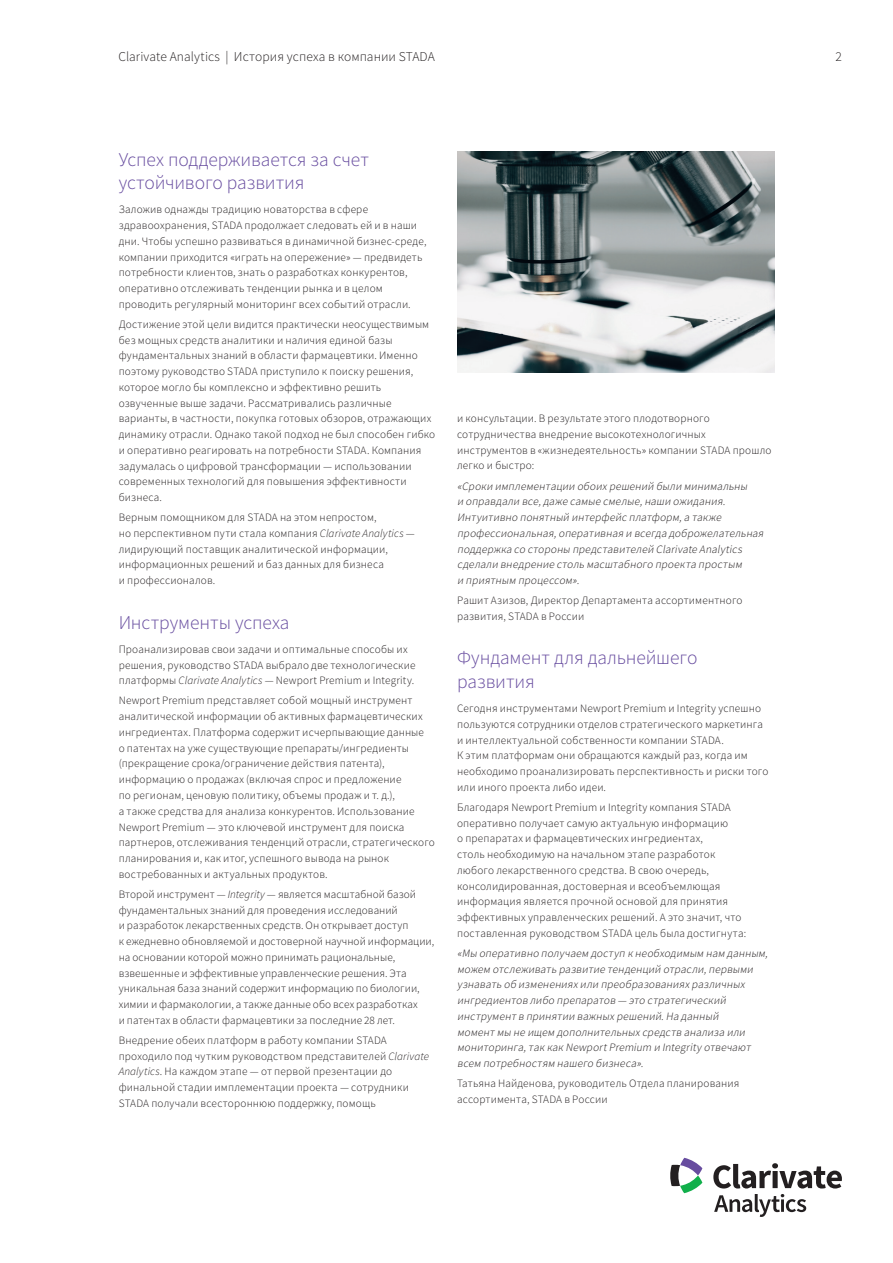
<style>
.page{position:relative;width:893px;height:1263px;background:#fff}
.page>*{position:absolute;margin:0;border:0;box-sizing:border-box;transform-origin:0 0}
.t1{font:300 19.5px/23.4px "Source Sans Pro";letter-spacing:-.005em;color:#674c9f}
.t2{font:300 13.5px "Source Sans Pro";letter-spacing:.005em;color:#231f20}
.t3{font:300 11.25px/15.8px "Source Sans Pro";letter-spacing:.015em;color:#231f20}
.t4{font:italic 300 11.25px/15.8px "Source Sans Pro";color:#231f20}
.s1{font-style:italic}
</style>
<div class="page">
<svg style="left:670px;top:1158px;width:32px;height:35px"></svg>
<svg style="left:713px;top:1163px;width:129px;height:25px"></svg>
<svg style="left:714px;top:1194px;width:92px;height:23px"></svg>
<img style="left:457px;top:151px;width:318px;height:221px">
<p class="t2" style="left:118px;top:48px;width:318px">Clarivate Analytics | История успеха в компании STADA</p>
<p class="t2" style="left:835px;top:48px;width:8px">2</p>
<h1 class="t1" style="left:119px;top:147px;width:252px">Успех поддерживается за счет устойчивого развития</h1>
<p class="t3" style="left:119px;top:202px;width:309px">Заложив однажды традицию новаторства в сфере здравоохранения, STADA продолжает следовать ей и в наши дни. Чтобы успешно развиваться в динамичной бизнес-среде, компании приходится «играть на опережение» — предвидеть потребности клиентов, знать о разработках конкурентов, оперативно отслеживать тенденции рынка и в целом проводить регулярный мониторинг всех событий отрасли.</p>
<p class="t3" style="left:119px;top:316px;width:318px">Достижение этой цели видится практически неосуществимым без мощных средств аналитики и наличия единой базы фундаментальных знаний в области фармацевтики. Именно поэтому руководство STADA приступило к поиску решения, которое могло бы комплексно и эффективно решить озвученные выше задачи. Рассматривались различные варианты, в частности, покупка готовых обзоров, отражающих динамику отрасли. Однако такой подход не был способен гибко и оперативно реагировать на потребности STADA. Компания задумалась о цифровой трансформации — использовании современных технологий для повышения эффективности бизнеса.</p>
<p class="t3" style="left:119px;top:509px;width:298px">Верным помощником для STADA на этом непростом,<br>но перспективном пути стала компания <span class="s1">Clarivate Analytics</span> — лидирующий поставщик аналитической информации, информационных решений и баз данных для бизнеса<br>и профессионалов.</p>
<h1 class="t1" style="left:119px;top:610px;width:172px">Инструменты успеха</h1>
<p class="t3" style="left:119px;top:641px;width:298px">Проанализировав свои задачи и оптимальные способы их решения, руководство STADA выбрало две технологические платформы <span class="s1">Clarivate Analytics</span> — Newport Premium и Integrity.</p>
<p class="t3" style="left:119px;top:693px;width:318px">Newport Premium представляет собой мощный инструмент аналитической информации об активных фармацевтических ингредиентах. Платформа содержит исчерпывающие данные<br>о патентах на уже существующие препараты/ингредиенты (прекращение срока/ограничение действия патента), информацию о продажах (включая спрос и предложение<br>по регионам, ценовую политику, объемы продаж и т. д.),<br>а также средства для анализа конкурентов. Использование Newport Premium — это ключевой инструмент для поиска партнеров, отслеживания тенденций отрасли, стратегического планирования и, как итог, успешного вывода на рынок востребованных и актуальных продуктов.</p>
<p class="t3" style="left:119px;top:886px;width:317px">Второй инструмент — <span class="s1">Integrity</span> — является масштабной базой фундаментальных знаний для проведения исследований<br>и разработок лекарственных средств. Он открывает доступ<br>к ежедневно обновляемой и достоверной научной информации, на основании которой можно принимать рациональные, взвешенные и эффективные управленческие решения. Эта уникальная база знаний содержит информацию по биологии, химии и фармакологии, а также данные обо всех разработках<br>и патентах в области фармацевтики за последние 28 лет.</p>
<p class="t3" style="left:119px;top:1032px;width:312px">Внедрение обеих платформ в работу компании STADA проходило под чутким руководством представителей <span class="s1">Clarivate Analytics</span>. На каждом этапе — от первой презентации до финальной стадии имплементации проекта — сотрудники STADA получали всестороннюю поддержку, помощь</p>
<p class="t3" style="left:457px;top:411px;width:316px">и консультации. В результате этого плодотворного сотрудничества внедрение высокотехнологичных инструментов в «жизнедеятельность» компании STADA прошло легко и быстро:</p>
<p class="t4" style="left:457px;top:478px;width:310px">«Сроки имплементации обоих решений были минимальны<br>и оправдали все,даже самые смелые,наши ожидания.<br>Интуитивно понятный интерфейс платформ,а также профессиональная,оперативная и всегда доброжелательная поддержка со стороны представителей Clarivate Analytics сделали внедрение столь масштабного проекта простым<br>и приятным процессом».</p>
<p class="t3" style="left:457px;top:592px;width:287px">Рашит Азизов, Директор Департамента ассортиментного развития, STADA в России</p>
<h1 class="t1" style="left:457px;top:646px;width:242px">Фундамент для дальнейшего развития</h1>
<p class="t3" style="left:457px;top:700px;width:313px">Сегодня инструментами Newport Premium и Integrity успешно пользуются сотрудники отделов стратегического маркетинга и интеллектуальной собственности компании STADA.<br>К этим платформам они обращаются каждый раз, когда им необходимо проанализировать перспективность и риски того или иного проекта либо идеи.</p>
<p class="t3" style="left:457px;top:799px;width:290px">Благодаря Newport Premium и Integrity компания STADA оперативно получает самую актуальную информацию<br>о препаратах и фармацевтических ингредиентах,<br>столь необходимую на начальном этапе разработок любого лекарственного средства. В свою очередь, консолидированная, достоверная и всеобъемлющая информация является прочной основой для принятия эффективных управленческих решений. А это значит, что поставленная руководством STADA цель была достигнута:</p>
<p class="t4" style="left:457px;top:945px;width:315px">«Мы оперативно получаем доступ к необходимым нам данным, можем отслеживать развитие тенденций отрасли,первыми узнавать об изменениях или преобразованиях различных ингредиентов либо препаратов — это стратегический инструмент в принятии важных решений.На данный<br>момент мы не ищем дополнительных средств анализа или мониторинга,так как NewportPremium и Integrity отвечают всем потребностям нашего бизнеса».</p>
<p class="t3" style="left:457px;top:1075px;width:284px">Татьяна Найденова, руководитель Отдела планирования ассортимента, STADA в России</p>
</div>
